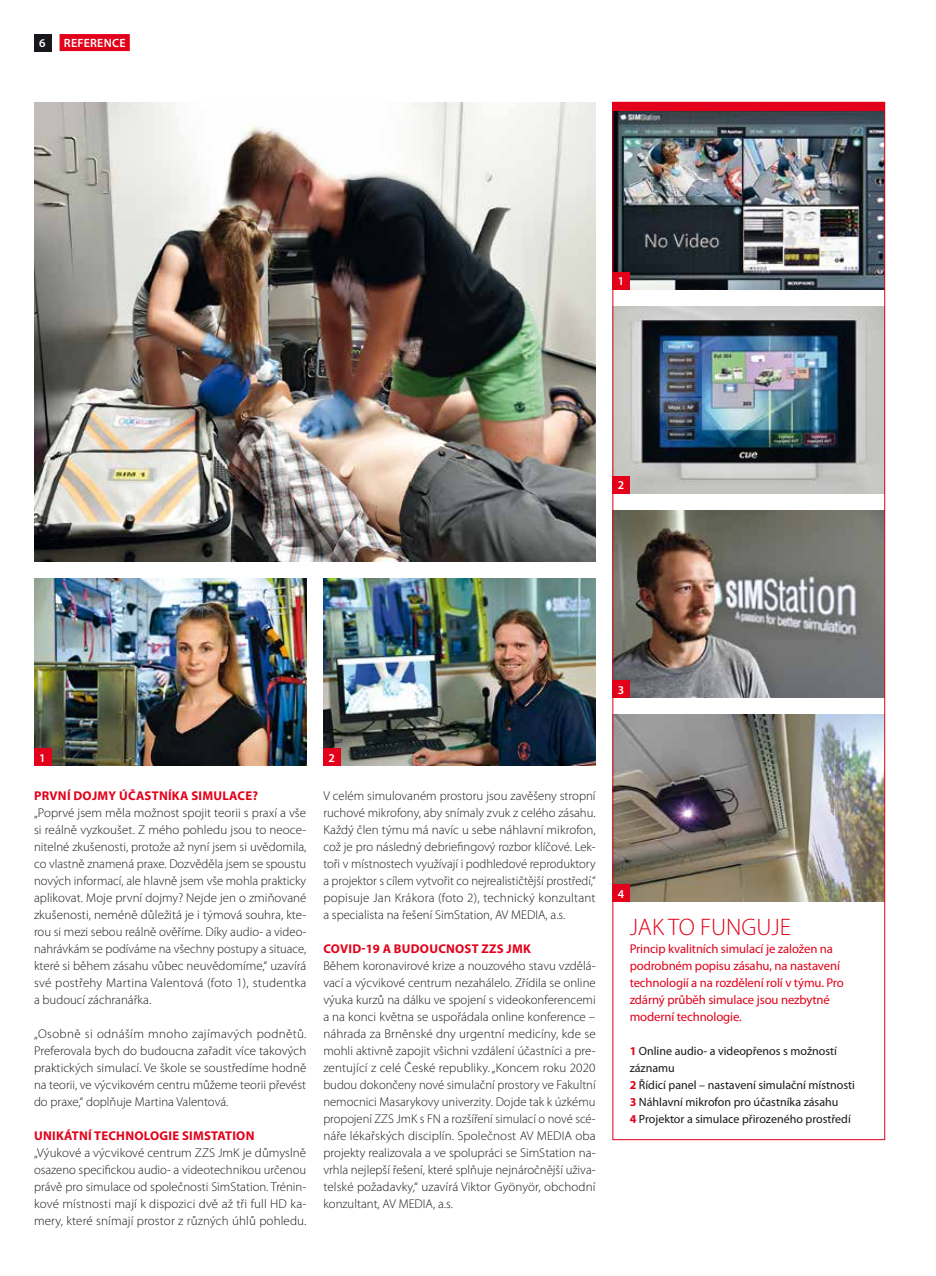
<style>
.page{position:relative;width:936px;height:1276px;background:#fff}
.page>*{position:absolute;margin:0;border:0;box-sizing:border-box;transform-origin:0 0}
.t1{font:300 24px "Myriad Pro";color:#e2001a}
.t2{font:300 12.75px/17px "Myriad Pro";color:#1a171c;text-align:justify}
.t3{font:12.75px/17px "Myriad Pro";letter-spacing:-.01em;color:#e2001a}
.t4{font:700 12.75px "Myriad Pro";letter-spacing:.02em;color:#e2001a}
.t5{font:12px/17px "Myriad Pro";color:#1a171c}
.t6{font:600 12px "Myriad Pro";letter-spacing:.02em;color:#fff}
.s1{font-weight:700;color:#e2001a}
</style>
<div class="page">
<div style="left:34px;top:34px;width:17px;height:17px;background:#1a171c"></div>
<div style="left:60px;top:34px;width:70px;height:17px;background:#e2001a"></div>
<img style="left:34px;top:102px;width:561px;height:459px">
<img style="left:34px;top:578px;width:272px;height:187px">
<img style="left:323px;top:578px;width:272px;height:187px">
<img style="left:614px;top:111px;width:268px;height:178px">
<div style="left:612px;top:272px;width:17px;height:17px;background:#e2001a"></div>
<img style="left:614px;top:306px;width:268px;height:187px">
<div style="left:612px;top:476px;width:17px;height:17px;background:#e2001a"></div>
<img style="left:614px;top:510px;width:268px;height:187px">
<div style="left:612px;top:680px;width:17px;height:17px;background:#e2001a"></div>
<img style="left:614px;top:714px;width:268px;height:187px">
<div style="left:612px;top:884px;width:17px;height:17px;background:#e2001a"></div>
<div style="left:612px;top:102px;width:272px;height:9px;background:#e2001a"></div>
<div style="left:323px;top:748px;width:17px;height:17px;background:#e2001a"></div>
<div style="left:34px;top:748px;width:17px;height:17px;background:#e2001a"></div>
<p class="t6" style="left:39px;top:35px;width:8px">6</p>
<p class="t6" style="left:64px;top:35px;width:63px">REFERENCE</p>
<p class="t6" style="left:618px;top:273px;width:8px">1</p>
<p class="t6" style="left:618px;top:478px;width:8px">2</p>
<p class="t6" style="left:618px;top:682px;width:8px">3</p>
<p class="t6" style="left:39px;top:750px;width:8px">1</p>
<p class="t6" style="left:328px;top:750px;width:8px">2</p>
<p class="t4" style="left:34px;top:787px;width:225px">PRVNÍ DOJMY ÚČASTNÍKA SIMULACE?</p>
<p class="t2" style="left:34px;top:804px;width:274px">„Poprvé jsem měla možnost spojit teorii s praxí a vše si reálně vyzkoušet. Z mého pohledu jsou to neoce&shy;nitelné zkušenosti, protože až nyní jsem si uvědomila, co vlastně znamená praxe. Dozvěděla jsem se spoustu nových informací, ale hlavně jsem vše mohla prakticky aplikovat. Moje první dojmy? Nejde jen o zmiňované zkušenosti, neméně důležitá je i týmová souhra, kte&shy;rou si mezi sebou reálně ověříme. Díky audio- a video&shy;nahrávkám se podíváme na všechny postupy a situace, které si během zásahu vůbec neuvědomíme,“ uzavírá své postřehy Martina Valentová (foto 1), studentka a budoucí záchranářka.</p>
<p class="t2" style="left:34px;top:1025px;width:274px">„Osobně si odnáším mnoho zajímavých podnětů.<br>Preferovala bych do budoucna zařadit více takových praktických simulací. Ve škole se soustředíme hodně na teorii, ve výcvikovém centru můžeme teorii převést do praxe,“ doplňuje Martina Valentová.</p>
<p class="t4" style="left:34px;top:1127px;width:222px">UNIKÁTNÍ TECHNOLOGIE SIMSTATION</p>
<p class="t2" style="left:34px;top:1144px;width:274px">„Výukové a výcvikové centrum ZZS JmK je důmyslně osazeno specifickou audio- a videotechnikou určenou právě pro simulace od společnosti SimStation. Trénin&shy;kové místnosti mají k dispozici dvě až tři full HD ka&shy;mery, které snímají prostor z různých úhlů pohledu.</p>
<p class="t2" style="left:323px;top:787px;width:274px">V celém simulovaném prostoru jsou zavěšeny stropní ruchové mikrofony, aby snímaly zvuk z celého zásahu.<br>Každý člen týmu má navíc u sebe náhlavní mikrofon, což je pro následný debriefingový rozbor klíčové. Lek&shy;toři v místnostech využívají i podhledové reproduktory a projektor s cílem vytvořit co nejrealističtější prostředí,“ popisuje Jan Krákora (foto 2), technický konzultant a specialista na řešení SimStation, AV MEDIA, a.s.</p>
<p class="t4" style="left:323px;top:940px;width:209px">COVID-19 A BUDOUCNOST ZZS JMK</p>
<p class="t2" style="left:323px;top:957px;width:274px">Během koronavirové krize a nouzového stavu vzdělá&shy;vací a výcvikové centrum nezahálelo. Zřídila se online výuka kurzů na dálku ve spojení s videokonferencemi a na konci května se uspořádala online konference – náhrada za Brněnské dny urgentní medicíny, kde se mohli aktivně zapojit všichni vzdálení účastníci a pre&shy;zentující z celé České republiky. „Koncem roku 2020 budou dokončeny nové simulační prostory ve Fakultní nemocnici Masarykovy univerzity. Dojde tak k úzkému propojení ZZS JmK s FN a rozšíření simulací o nové scé&shy;náře lékařských disciplín. Společnost AV MEDIA oba projekty realizovala a ve spolupráci se SimStation na&shy;vrhla nejlepší řešení, které splňuje nejnáročnější uživa&shy;telské požadavky,“ uzavírá Viktor Gyönyör, obchodní konzultant, AV MEDIA, a.s.</p>
<p class="t6" style="left:618px;top:886px;width:8px">4</p>
<h1 class="t1" style="left:629px;top:912px;width:163px">JAK TO FUNGUJE</h1>
<p class="t3" style="left:629px;top:939px;width:216px">Princip kvalitních simulací je založen na podrobném popisu zásahu, na nastavení technologií a na rozdělení rolí v týmu. Pro zdárný průběh simulace jsou nezbytné moderní technologie.</p>
<p class="t5" style="left:629px;top:1042px;width:227px"><span class="s1">1</span> Online audio- a videopřenos s možností záznamu<br><span class="s1">2</span> Řídicí panel – nastavení simulační místnosti <span class="s1">3</span> Náhlavní mikrofon pro účastníka zásahu<br><span class="s1">4</span> Projektor a simulace přirozeného prostředí</p>
</div>
